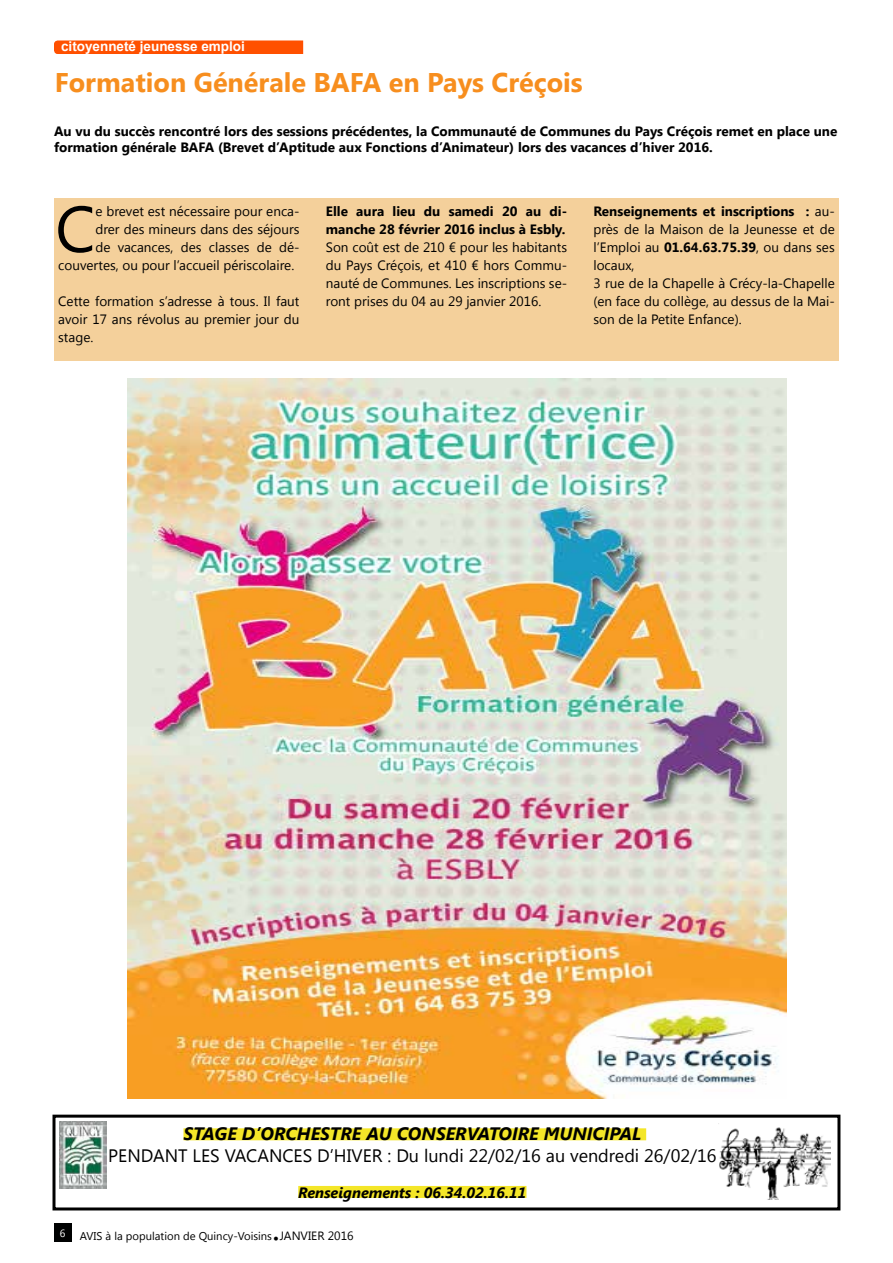
<style>
.page{position:relative;width:893px;height:1263px;background:#fff}
.page>*{position:absolute;margin:0;border:0;box-sizing:border-box;transform-origin:0 0}
.t1{font:64.95px "Segoe UI";color:#000}
.t2{font:36px "Segoe UI";color:#000}
.t3{font:700 27px "Segoe UI";color:#f78e1e}
.t4{font:18px "Segoe UI";color:#000}
.t5{font:italic 700 18px "Segoe UI";color:#000}
.t6{font:italic 700 15px "Segoe UI";color:#000}
.t7{font:13.5px/18px "Segoe UI";color:#000;text-align:justify}
.t8{font:700 13.5px/16.2px "Segoe UI";color:#000}
.t9{font:700 13.5px "Arial";color:#fff}
.t10{font:12px "Segoe UI";color:#000}
.t11{font:11.25px "Segoe UI";color:#000}
.t12{font:10.5px "Segoe UI";color:#fff}
.s1{font-weight:700}
</style>
<div class="page">
<div style="left:54px;top:1223px;width:17px;height:19px;background:#000101"></div>
<div style="left:54px;top:41px;width:249px;height:13px;background:#ff5000"></div>
<div style="left:54px;top:198px;width:785px;height:162px;background:#f4d09b"></div>
<img style="left:127px;top:378px;width:660px;height:720px">
<div style="left:183px;top:1128px;width:463px;height:12px;background:#f4e628"></div>
<div style="left:298px;top:1186px;width:228px;height:12px;background:#f4e628"></div>
<div style="left:52px;top:1115px;width:788px;height:95px;border:3px solid #000"></div>
<img style="left:60px;top:1121px;width:46px;height:67px">
<img style="left:719px;top:1127px;width:112px;height:72px">
<p class="t9" style="left:61px;top:38px;width:185px">citoyenneté jeunesse emploi</p>
<h3 class="t3" style="left:55px;top:63px;width:529px">Formation Générale BAFA en Pays Créçois</h3>
<p class="t8" style="left:54px;top:122px;width:785px">Au vu du succès rencontré lors des sessions précédentes, la Communauté de Communes du Pays Créçois remet en place une formation générale BAFA (Brevet d’Aptitude aux Fonctions d’Animateur) lors des vacances d’hiver 2016.</p>
<h1 class="t1" style="left:55px;top:184px;width:42px">C</h1>
<p class="t7" style="left:95px;top:202px;width:206px">e brevet est nécessaire pour enca-</p>
<p class="t7" style="left:95px;top:220px;width:206px">drer des mineurs dans des séjours</p>
<p class="t7" style="left:95px;top:238px;width:206px">de vacances, des classes de dé-</p>
<p class="t7" style="left:58px;top:256px;width:238px">couvertes, ou pour l’accueil périscolaire.</p>
<p class="t7" style="left:58px;top:292px;width:243px">Cette formation s’adresse à tous. Il faut avoir 17 ans révolus au premier jour du stage.</p>
<p class="t8" style="left:326px;top:201px;width:243px;line-height:18px">Elle aura lieu du samedi 20 au di&shy;manche 28 février 2016 inclus à Esbly.</p>
<p class="t7" style="left:326px;top:238px;width:243px">Son coût est de 210 € pour les habitants du Pays Créçois, et 410 € hors Commu&shy;nauté de Communes. Les inscriptions se&shy;ront prises du 04 au 29 janvier 2016.</p>
<p class="t7" style="left:593px;top:202px;width:243px;text-align:left"><span class="s1">Renseignements et inscriptions :</span> au&shy;près de la Maison de la Jeunesse et de l’Emploi au <span class="s1">01.64.63.75.39</span>, ou dans ses locaux,<br>3 rue de la Chapelle à Crécy-la-Chapelle (en face du collège, au dessus de la Mai&shy;son de la Petite Enfance).</p>
<h3 class="t5" style="left:183px;top:1121px;width:459px">STAGE D’ORCHESTRE AU CONSERVATOIRE MUNICIPAL</h3>
<h3 class="t4" style="left:108px;top:1143px;width:610px">PENDANT LES VACANCES D’HIVER : Du lundi 22/02/16 au vendredi 26/02/16</h3>
<p class="t6" style="left:298px;top:1182px;width:230px">Renseignements : 06.34.02.16.11</p>
<p class="t12" style="left:60px;top:1226px;width:7px">6</p>
<p class="t11" style="left:80px;top:1228px;width:194px">AVIS à la population de Quincy-Voisins</p>
<h2 class="t2" style="left:272px;top:1202px;width:9px">.</h2>
<p class="t10" style="left:280px;top:1227px;width:75px">JANVIER 2016</p>
</div>
